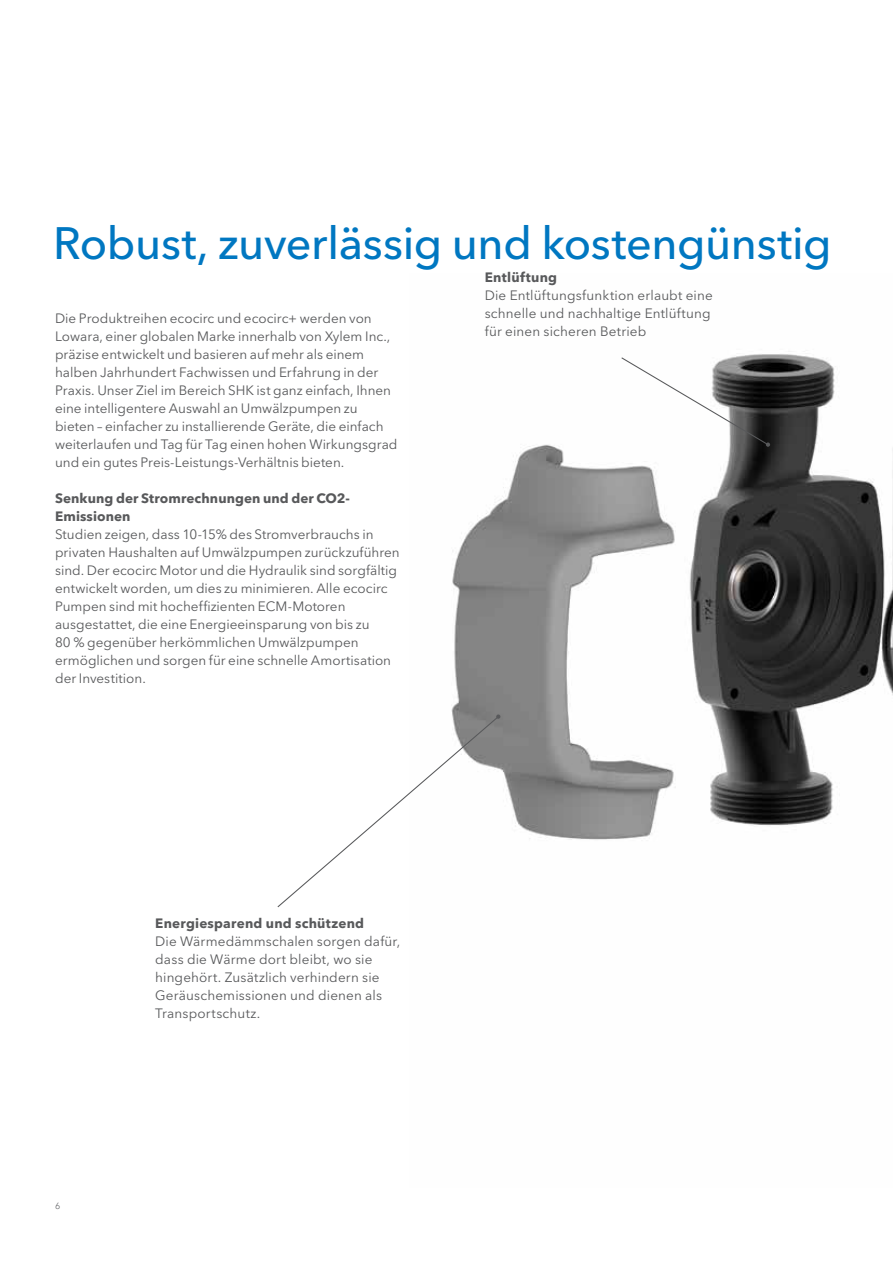
<style>
.page{position:relative;width:893px;height:1263px;background:#fff}
.page>*{position:absolute;margin:0;border:0;box-sizing:border-box;transform-origin:0 0}
.t1{font:500 45px "Avenir Next LT Pro";letter-spacing:-.01em;color:#0077c1}
.t2{font:13.5px/18px "Avenir Next LT Pro";color:#58595b}
.t3{font:700 13.5px/18px "Avenir Next LT Pro";letter-spacing:.01em;color:#58595b}
.t4{font:9px "Avenir Next LT Pro";color:#6d6e71}
</style>
<div class="page">
<img style="left:451px;top:354px;width:442px;height:486px">
<svg style="left:277px;top:714px;width:223px;height:194px"></svg>
<svg style="left:620px;top:356px;width:150px;height:91px"></svg>
<h1 class="t1" style="left:53px;top:216px;width:780px">Robust, zuverlässig und kostengünstig</h1>
<p class="t2" style="left:55px;top:309px;width:344px">Die Produktreihen ecocirc und ecocirc+ werden von Lowara, einer globalen Marke innerhalb von Xylem Inc., präzise entwickelt und basieren auf mehr als einem halben Jahrhundert Fachwissen und Erfahrung in der Praxis. Unser Ziel im Bereich SHK ist ganz einfach, Ihnen eine intelligentere Auswahl an Umwälzpumpen zu bieten – einfacher zu installierende Geräte, die einfach weiterlaufen und Tag für Tag einen hohen Wirkungsgrad und ein gutes Preis-Leistungs-Verhältnis bieten.</p>
<p class="t3" style="left:55px;top:489px;width:296px">Senkung der Stromrechnungen und der CO2-<br>Emissionen</p>
<p class="t2" style="left:55px;top:525px;width:346px">Studien zeigen, dass 10-15% des Stromverbrauchs in privaten Haushalten auf Umwälzpumpen zurückzuführen sind. Der ecocirc Motor und die Hydraulik sind sorgfältig entwickelt worden, um dies zu minimieren. Alle ecocirc Pumpen sind mit hocheffizienten ECM-Motoren ausgestattet, die eine Energieeinsparung von bis zu<br>80 % gegenüber herkömmlichen Umwälzpumpen ermöglichen und sorgen für eine schnelle Amortisation der Investition.</p>
<p class="t3" style="left:485px;top:269px;width:74px">Entlüftung</p>
<p class="t2" style="left:485px;top:287px;width:229px">Die Entlüftungsfunktion erlaubt eine schnelle und nachhaltige Entlüftung für einen sicheren Betrieb</p>
<p class="t4" style="left:55px;top:1201px;width:7px">6</p>
<p class="t3" style="left:155px;top:914px;width:210px">Energiesparend und schützend</p>
<p class="t2" style="left:155px;top:933px;width:246px">Die Wärmedämmschalen sorgen dafür, dass die Wärme dort bleibt, wo sie hingehört. Zusätzlich verhindern sie<br>Geräuschemissionen und dienen als<br>Transportschutz.</p>
</div>
